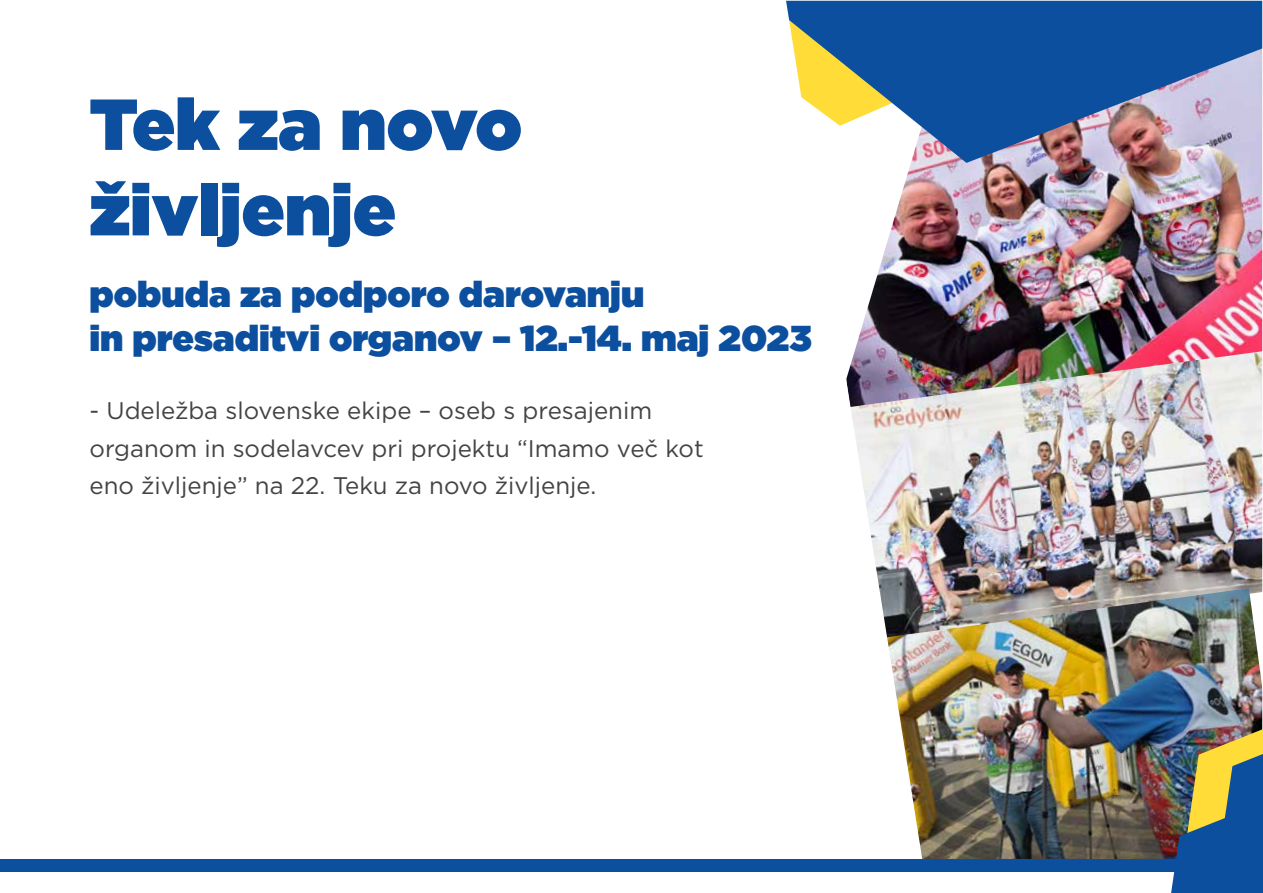
<style>
.page{position:relative;width:1263px;height:893px;background:#fff}
.page>*{position:absolute;margin:0;border:0;box-sizing:border-box;transform-origin:0 0}
.t1{font:900 72px/85.5px "Gotham";color:#0c4f9e}
.t2{font:900 36px/43.2px "Gotham";color:#0c4f9e}
.t3{font:24px/37.5px "Gotham";color:#434244}
</style>
<div class="page">
<img style="left:786px;top:0;width:477px;height:859px">
<div style="left:0;top:859px;width:1192px;height:13px;background:#0c4f9e"></div>
<img style="left:1171px;top:729px;width:92px;height:164px">
<p class="t1" style="left:89px;top:81px;width:434px">Tek za novo življenje</p>
<p class="t2" style="left:89px;top:272px;width:724px">pobuda za podporo darovanju<br>in presaditvi organov – 12.-14. maj 2023</p>
<p class="t3" style="left:89px;top:392px;width:616px">- Udeležba slovenske ekipe – oseb s presajenim organom in sodelavcev pri projektu “Imamo več kot eno življenje” na 22. Teku za novo življenje.</p>
</div>
